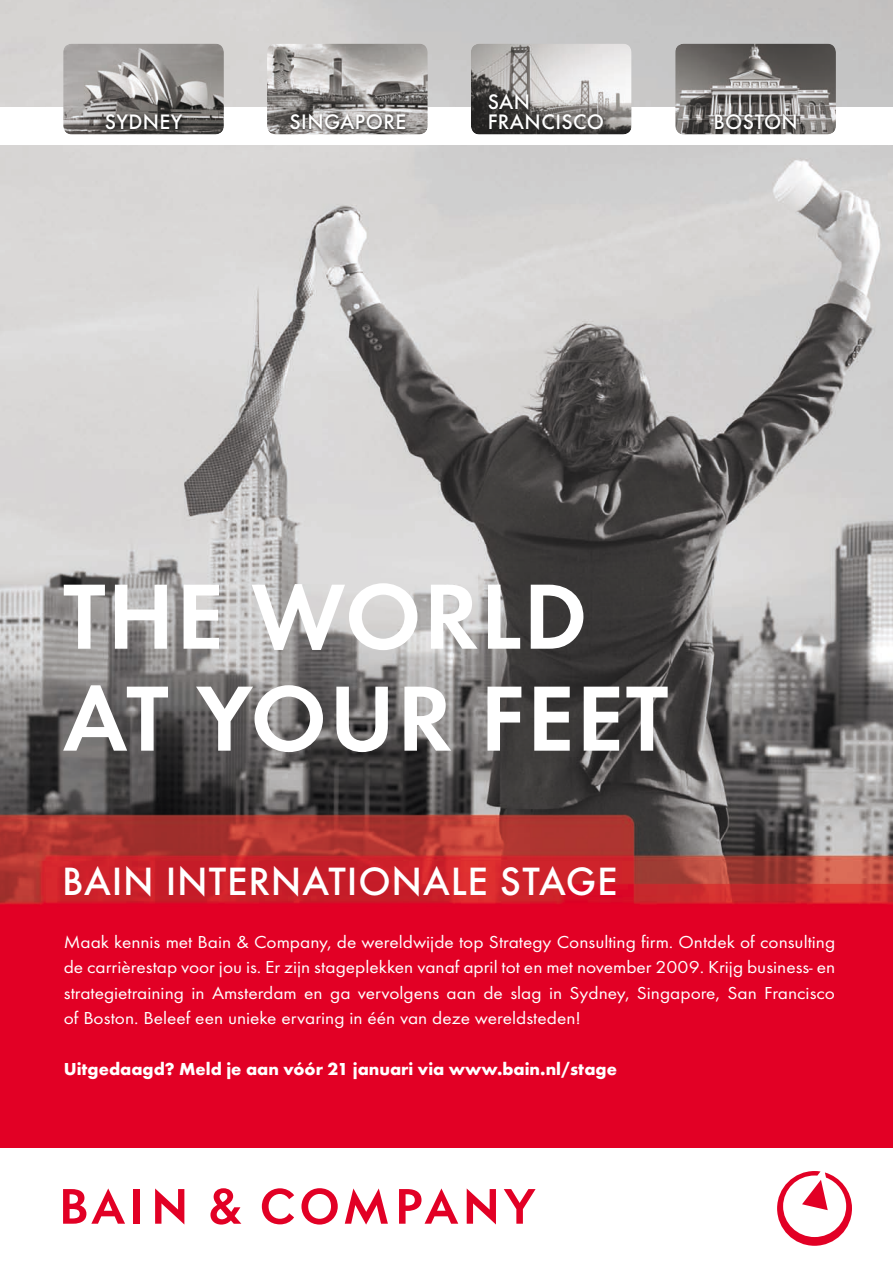
<style>
.page{position:relative;width:893px;height:1263px;background:#fff}
.page>*{position:absolute;margin:0;border:0;box-sizing:border-box;transform-origin:0 0}
.t1{font:600 96px/102px "Futura T";letter-spacing:.02em;color:#fff}
.t2{font:500 40.95px "Futura T";letter-spacing:.02em;color:#fff}
.t3{font:500 21.75px/20px "Futura T";letter-spacing:.02em;color:#fff}
.t4{font:18px/25.5px "Futura T";color:#fff;text-align:justify;scale:1.08 1}
.t5{font:700 18px "Futura T";color:#fff}
</style>
<div class="page">
<img style="left:0;top:0;width:893px;height:1148px">
<svg style="left:301px;top:1188px;width:37px;height:36px"></svg>
<svg style="left:262px;top:1188px;width:32px;height:36px"></svg>
<svg style="left:504px;top:1189px;width:32px;height:35px"></svg>
<svg style="left:345px;top:1188px;width:43px;height:36px"></svg>
<svg style="left:155px;top:1188px;width:29px;height:36px"></svg>
<div style="left:134px;top:1189px;width:6px;height:35px;background:#e20025"></div>
<svg style="left:63px;top:1188px;width:62px;height:36px"></svg>
<svg style="left:210px;top:1188px;width:31px;height:36px"></svg>
<svg style="left:467px;top:1189px;width:29px;height:35px"></svg>
<svg style="left:399px;top:1188px;width:59px;height:36px"></svg>
<svg style="left:777px;top:1171px;width:75px;height:75px"></svg>
<div style="left:0;top:107px;width:893px;height:38px;background:#fff"></div>
<img style="left:63px;top:44px;width:161px;height:91px">
<img style="left:267px;top:44px;width:161px;height:91px">
<img style="left:675px;top:44px;width:161px;height:91px">
<img style="left:471px;top:44px;width:161px;height:91px">
<p class="t3" style="left:488px;top:92px;width:118px">SAN<br>FRANCISCO</p>
<p class="t3" style="left:105px;top:112px;width:79px">SYDNEY</p>
<p class="t3" style="left:290px;top:112px;width:118px">SINGAPORE</p>
<p class="t3" style="left:713px;top:112px;width:86px">BOSTON</p>
<h1 class="t1" style="left:63px;top:564px;width:607px">THE WORLD<br>AT YOUR FEET</h1>
<h2 class="t2" style="left:62px;top:857px;width:557px">BAIN INTERNATIONALE STAGE</h2>
<p class="t4" style="left:64px;top:929px;width:716px">Maak kennis met Bain &amp; Company, de wereldwijde top Strategy Consulting firm. Ontdek of consulting de carrièrestap voor jou is. Er zijn stageplekken vanaf april tot en met november 2009. Krijg business- en strategietraining in Amsterdam en ga vervolgens aan de slag in Sydney, Singapore, San Francisco of Boston. Beleef een unieke ervaring in één van deze wereldsteden!</p>
<p class="t5" style="left:64px;top:1059px;width:555px">Uitgedaagd? Meld je aan vóór 21 januari via www.bain.nl/stage</p>
</div>
